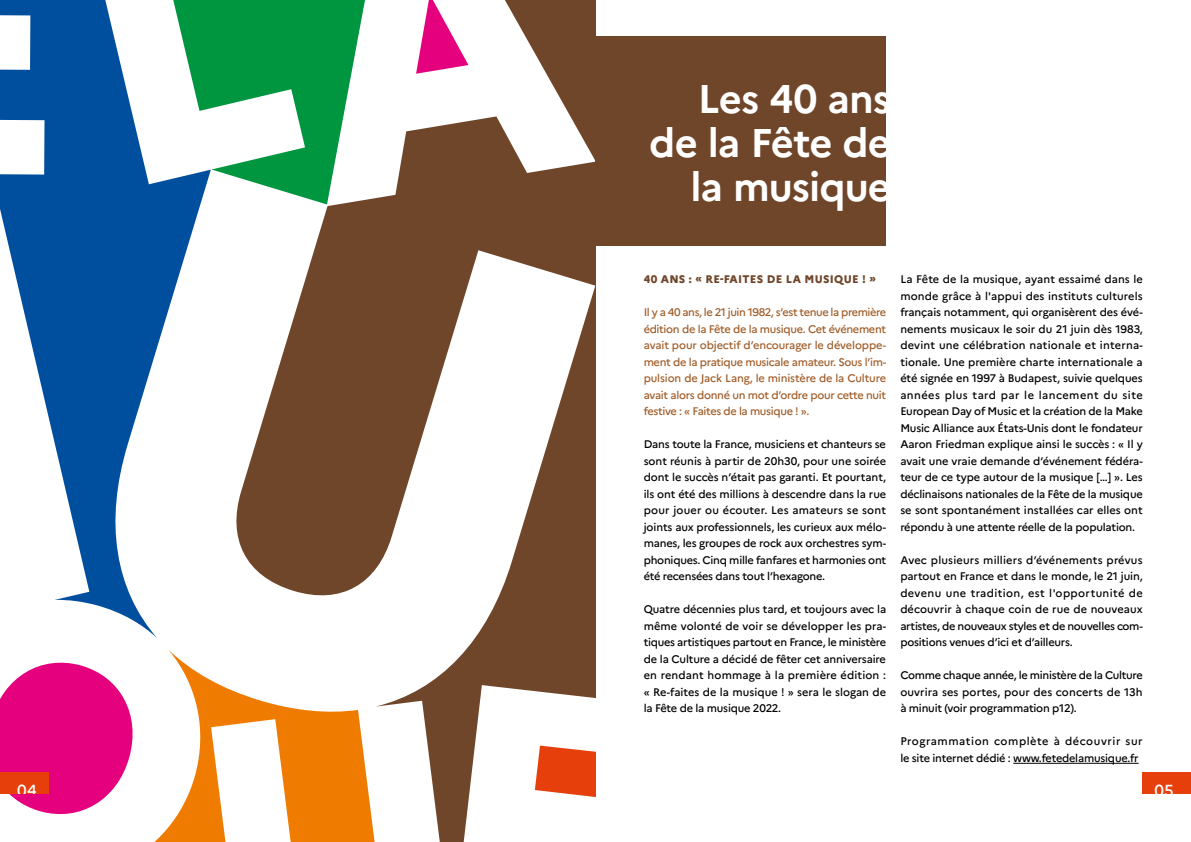
<style>
.page{position:relative;width:1191px;height:842px;background:#fff}
.page>*{position:absolute;margin:0;border:0;box-sizing:border-box;transform-origin:0 0}
._01_Titre{font:700 40px/44px "Marianne";letter-spacing:-.025em;color:#fff;text-align:right}
.t1{font:500 16px "Marianne";color:#fff}
._01_Texte-labeur_Spe{font:500 11px/16.5px "Marianne";letter-spacing:-.02em;color:#000;text-align:justify}
._01_Texte-labeur_Spe-2{font:500 11px/16.5px "Marianne";letter-spacing:-.03em;color:#a05d29;text-align:justify}
._01_Intertitre_Maria{font:800 11px "Marianne";letter-spacing:.025em;color:#70462a}
</style>
<div class="page">
<svg style="left:0;top:0;width:201px;height:638px;fill:#004e9e"></svg>
<svg style="left:236px;top:0;width:359px;height:842px;fill:#70462a"></svg>
<svg style="left:154px;top:0;width:304px;height:204px"></svg>
<svg style="left:523px;top:746px;width:72px;height:96px"></svg>
<svg style="left:416px;top:0;width:52px;height:74px"></svg>
<svg style="left:154px;top:649px;width:227px;height:193px"></svg>
<svg style="left:0;top:662px;width:133px;height:153px"></svg>
<hr style="left:1013px;top:763px;width:125px;height:1px;background:#000">
<div style="left:595px;top:36px;width:291px;height:210px;background:#70462a"></div>
<div style="left:1142px;top:772px;width:49px;height:22px;background:#e73f0c"></div>
<div style="left:0;top:772px;width:48px;height:22px;background:#e73f0c"></div>
<p class="_01_Titre" style="left:649px;top:76px;width:243px">Les 40 ans de la Fête de la musique</p>
<p class="_01_Intertitre_Maria" style="left:643px;top:273px;width:234px">40 ANS : « RE-FAITES DE LA MUSIQUE ! »</p>
<p class="_01_Texte-labeur_Spe-2" style="left:643px;top:304px;width:244px">Il y a 40 ans, le 21 juin 1982, s’est tenue la première édition de la Fête de la musique. Cet événement avait pour objectif d’encourager le développe&shy;ment de la pratique musicale amateur. Sous l’im&shy;pulsion de Jack Lang, le ministère de la Culture avait alors donné un mot d’ordre pour cette nuit festive : « Faites de la musique ! ».</p>
<p class="_01_Texte-labeur_Spe" style="left:643px;top:436px;width:244px">Dans toute la France, musiciens et chanteurs se sont réunis à partir de 20h30, pour une soirée dont le succès n’était pas garanti. Et pourtant, ils ont été des millions à descendre dans la rue pour jouer ou écouter. Les amateurs se sont joints aux professionnels, les curieux aux mélo&shy;manes, les groupes de rock aux orchestres sym&shy;phoniques. Cinq mille fanfares et harmonies ont été recensées dans tout l’hexagone.</p>
<p class="_01_Texte-labeur_Spe" style="left:643px;top:601px;width:244px">Quatre décennies plus tard, et toujours avec la même volonté de voir se développer les pra&shy;tiques artistiques partout en France, le ministère de la Culture a décidé de fêter cet anniversaire en rendant hommage à la première édition : « Re-faites de la musique ! » sera le slogan de la Fête de la musique 2022.</p>
<p class="_01_Texte-labeur_Spe" style="left:900px;top:271px;width:244px">La Fête de la musique, ayant essaimé dans le monde grâce à l'appui des instituts culturels français notamment, qui organisèrent des évé&shy;nements musicaux le soir du 21 juin dès 1983, devint une célébration nationale et interna&shy;tionale. Une première charte internationale a été signée en 1997 à Budapest, suivie quelques années plus tard par le lancement du site European Day of Music et la création de la Make Music Alliance aux États-Unis dont le fondateur Aaron Friedman explique ainsi le succès : « Il y avait une vraie demande d’événement fédéra&shy;teur de ce type autour de la musique […] ». Les déclinaisons nationales de la Fête de la musique se sont spontanément installées car elles ont répondu à une attente réelle de la population.</p>
<p class="_01_Texte-labeur_Spe" style="left:900px;top:552px;width:244px">Avec plusieurs milliers d’événements prévus partout en France et dans le monde, le 21 juin, devenu une tradition, est l'opportunité de découvrir à chaque coin de rue de nouveaux artistes, de nouveaux styles et de nouvelles com&shy;positions venues d’ici et d’ailleurs.</p>
<p class="_01_Texte-labeur_Spe" style="left:900px;top:667px;width:244px">Comme chaque année, le ministère de la Culture ouvrira ses portes, pour des concerts de 13h à minuit (voir programmation p12).</p>
<p class="_01_Texte-labeur_Spe" style="left:900px;top:733px;width:244px">Programmation complète à découvrir sur le site internet dédié : www.fetedelamusique.fr</p>
<p class="t1" style="left:17px;top:780px;width:21px">04</p>
<p class="t1" style="left:1154px;top:780px;width:21px">05</p>
</div>
